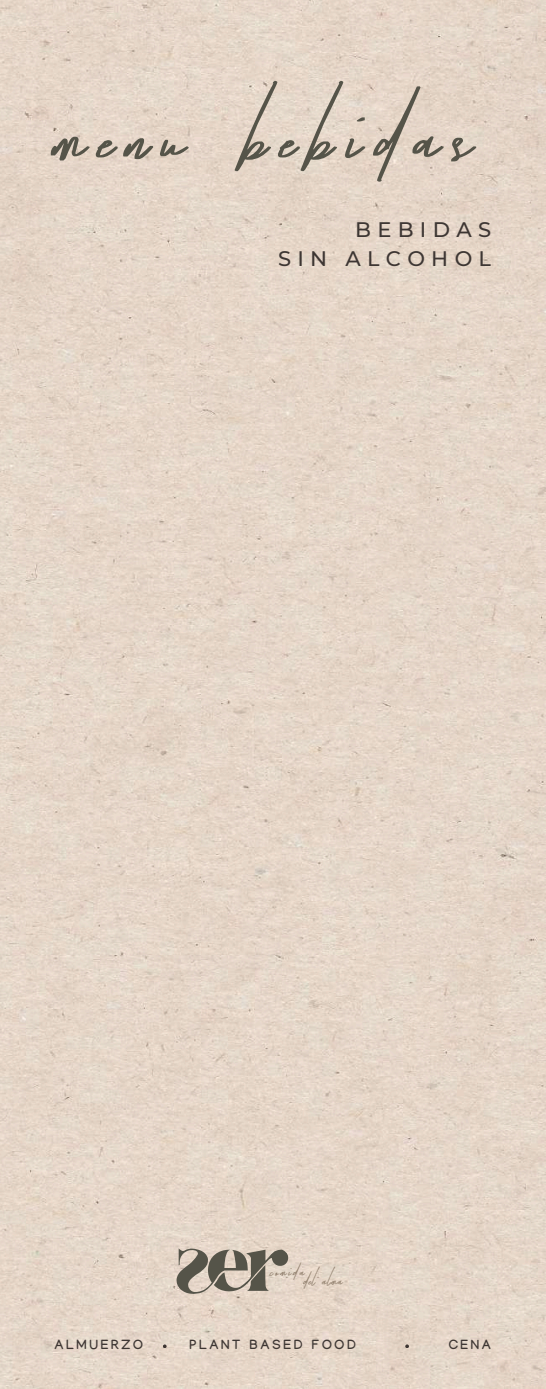
<style>
.page{position:relative;width:546px;height:1389px;background:#fff}
.page>*{position:absolute;margin:0;border:0;box-sizing:border-box;transform-origin:0 0}
.t1{font:129.67px "Takenby Vultures Demo";letter-spacing:.105em;color:#555449}
.t2{font:23.8px "Takenby Vultures Demo";letter-spacing:.025em;color:#938270}
.t3{font:500 21px/28.9px "Montserrat";letter-spacing:.3em;color:#3d3633;text-align:right}
.t4{font:700 13.3px "Manjari";letter-spacing:.2em;color:#3d3633}
</style>
<div class="page">
<img style="left:0;top:0;width:546px;height:1389px">
<svg style="left:163px;top:1344px;width:4px;height:4px"></svg>
<svg style="left:405px;top:1344px;width:4px;height:4px"></svg>
<svg style="left:177px;top:1248px;width:112px;height:46px;background:#a49b8e"></svg>
<h1 class="t1" style="left:55px;top:51px;width:421px">menu bebidas</h1>
<h3 class="t3" style="left:278px;top:215px;width:215px">BEBIDAS<br>SIN ALCOHOL</h3>
<h2 class="t2" style="left:270px;top:1264px;width:74px">comidadel alma</h2>
<p class="t4" style="left:55px;top:1339px;width:90px">ALMUERZO</p>
<p class="t4" style="left:190px;top:1339px;width:168px">PLANT BASED FOOD</p>
<p class="t4" style="left:449px;top:1339px;width:44px">CENA</p>
</div>
